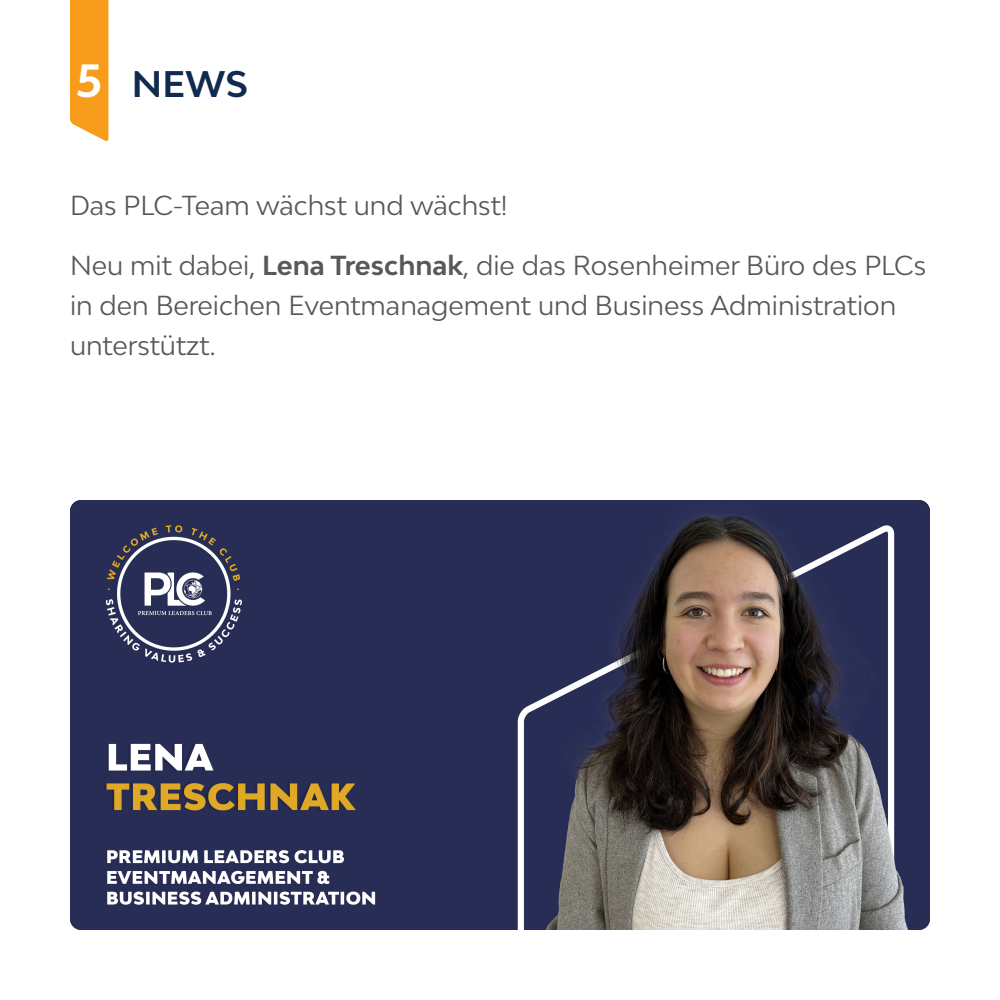
<style>
.page{position:relative;width:1000px;height:1000px;background:#fff}
.page>*{position:absolute;margin:0;border:0;box-sizing:border-box;transform-origin:0 0}
.t1{font:700 44px "Bw Modelica";color:#fff}
.t2{font:700 35px "Bw Modelica";color:#102b4d}
.t3{font:26px/40px "Bw Modelica";color:#57585a}
.s1{font-weight:700}
</style>
<div class="page">
<div style="left:70px;top:0;width:38px;height:141px;background:#f89c1c"></div>
<img style="left:70px;top:500px;width:860px;height:430px">
<p class="t1" style="left:76px;top:52px;width:28px">5</p>
<p class="t2" style="left:132px;top:62px;width:118px">NEWS</p>
<p class="t3" style="left:70px;top:185px;width:439px">Das PLC-Team wächst und wächst!</p>
<p class="t3" style="left:70px;top:245px;width:858px">Neu mit dabei, <span class="s1">Lena Treschnak</span>, die das Rosenheimer Büro des PLCs in den Bereichen Eventmanagement und Business Administration unterstützt.</p>
</div>
